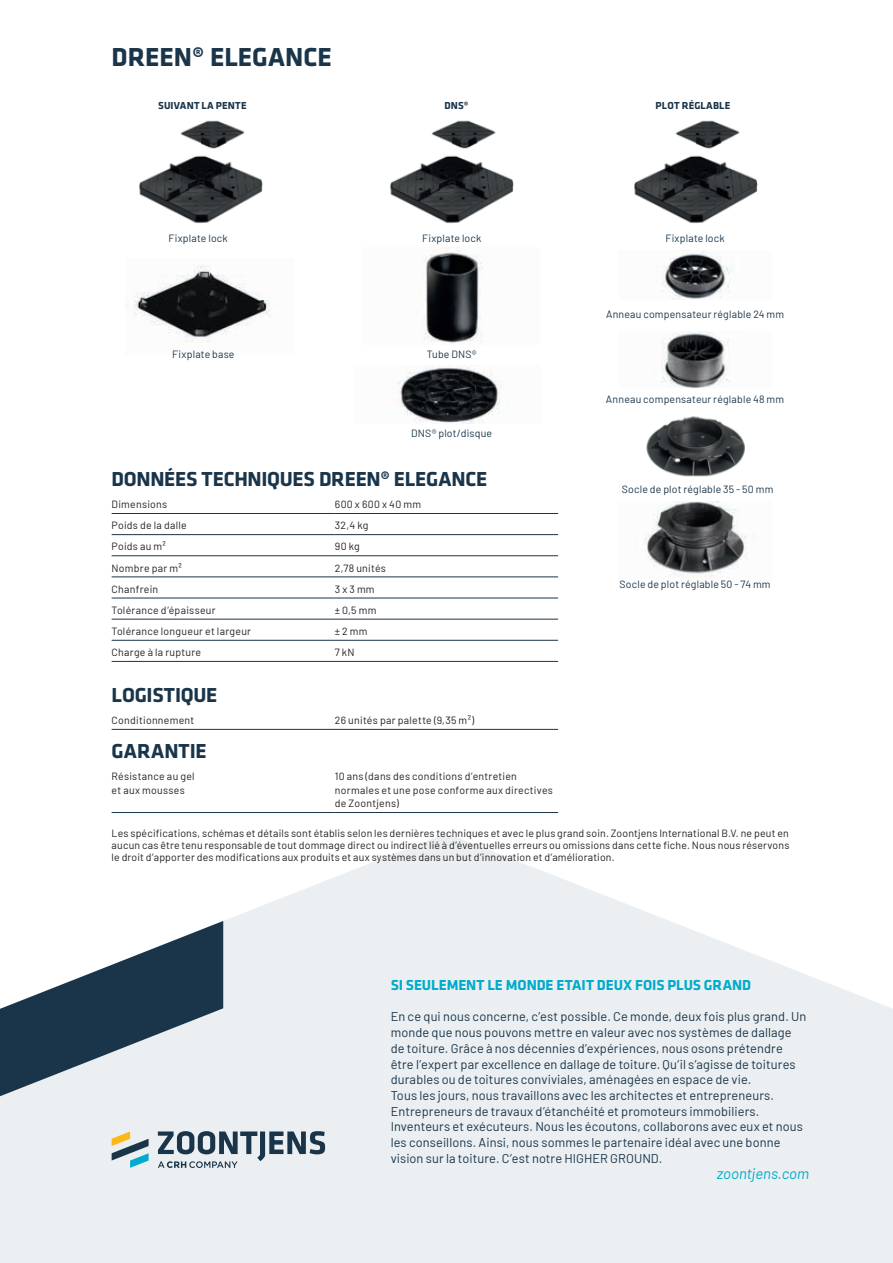
<style>
.page{position:relative;width:893px;height:1263px;background:#fff}
.page>*{position:absolute;margin:0;border:0;box-sizing:border-box;transform-origin:0 0}
.t1{font:700 27px "Klavika";color:#1a354a}
.t2{font:700 21px "Klavika";letter-spacing:-.015em;color:#1a354a}
.t3{font:700 15px "Klavika";letter-spacing:-.005em;color:#00abcd}
.t4{font:italic 15px "Barlow";color:#00abcd}
.t5{font:12.75px/15.8px "Barlow";letter-spacing:.01em;color:#1a354a}
.t6{font:10.5px/13.5px "Barlow";letter-spacing:.025em;color:#231f20}
.t7{font:10.5px "Barlow";letter-spacing:.02em;color:#1a354a}
.t8{font:700 10.5px "Klavika";letter-spacing:.02em;color:#1a354a}
</style>
<div class="page">
<svg style="left:0;top:833px;width:893px;height:430px;fill:#ebeff1"></svg>
<svg style="left:158px;top:1131px;width:167px;height:37px;background:#9ca9b2"></svg>
<svg style="left:112px;top:1131px;width:37px;height:37px"></svg>
<svg style="left:0;top:921px;width:223px;height:175px"></svg>
<img style="left:125px;top:265px;width:146px;height:78px">
<img style="left:397px;top:365px;width:104px;height:58px">
<img style="left:423px;top:248px;width:60px;height:96px">
<img style="left:661px;top:250px;width:69px;height:50px">
<img style="left:661px;top:331px;width:69px;height:56px">
<img style="left:644px;top:501px;width:111px;height:77px">
<img style="left:646px;top:416px;width:99px;height:61px">
<img style="left:139px;top:120px;width:124px;height:104px">
<img style="left:390px;top:120px;width:124px;height:104px">
<img style="left:634px;top:120px;width:124px;height:104px">
<hr style="left:112px;top:513px;width:223px;height:1px;background:#1a354a">
<hr style="left:335px;top:513px;width:223px;height:1px;background:#1a354a">
<hr style="left:112px;top:534px;width:223px;height:1px;background:#1a354a">
<hr style="left:335px;top:534px;width:223px;height:1px;background:#1a354a">
<hr style="left:112px;top:555px;width:223px;height:1px;background:#1a354a">
<hr style="left:335px;top:555px;width:223px;height:1px;background:#1a354a">
<hr style="left:112px;top:576px;width:223px;height:1px;background:#1a354a">
<hr style="left:335px;top:576px;width:223px;height:1px;background:#1a354a">
<hr style="left:112px;top:598px;width:223px;height:1px;background:#1a354a">
<hr style="left:335px;top:598px;width:223px;height:1px;background:#1a354a">
<hr style="left:112px;top:619px;width:223px;height:1px;background:#1a354a">
<hr style="left:335px;top:619px;width:223px;height:1px;background:#1a354a">
<hr style="left:112px;top:640px;width:223px;height:1px;background:#1a354a">
<hr style="left:335px;top:640px;width:223px;height:1px;background:#1a354a">
<hr style="left:112px;top:661px;width:223px;height:1px;background:#1a354a">
<hr style="left:335px;top:661px;width:223px;height:1px;background:#1a354a">
<hr style="left:112px;top:729px;width:223px;height:1px;background:#1a354a">
<hr style="left:335px;top:729px;width:223px;height:1px;background:#1a354a">
<hr style="left:112px;top:812px;width:223px;height:1px;background:#1a354a">
<hr style="left:335px;top:812px;width:223px;height:1px;background:#1a354a">
<h1 class="t1" style="left:112px;top:42px;width:222px">DREEN® ELEGANCE</h1>
<p class="t8" style="left:158px;top:100px;width:90px">SUIVANT LA PENTE</p>
<p class="t8" style="left:444px;top:100px;width:26px">DNS®</p>
<p class="t8" style="left:655px;top:100px;width:76px">PLOT RÉGLABLE</p>
<p class="t7" style="left:168px;top:231px;width:61px">Fixplate lock</p>
<p class="t7" style="left:422px;top:231px;width:61px">Fixplate lock</p>
<p class="t7" style="left:665px;top:231px;width:61px">Fixplate lock</p>
<p class="t7" style="left:172px;top:347px;width:64px">Fixplate base</p>
<p class="t7" style="left:427px;top:347px;width:51px">Tube DNS®</p>
<p class="t7" style="left:411px;top:426px;width:82px">DNS® plot/disque</p>
<h2 class="t2" style="left:112px;top:468px;width:377px">DONNÉES TECHNIQUES DREEN® ELEGANCE</h2>
<p class="t6" style="left:112px;top:497px;width:57px">Dimensions</p>
<p class="t6" style="left:335px;top:497px;width:88px">600 x 600 x 40 mm</p>
<p class="t6" style="left:112px;top:518px;width:77px">Poids de la dalle</p>
<p class="t6" style="left:335px;top:518px;width:35px">32,4 kg</p>
<p class="t6" style="left:112px;top:539px;width:56px">Poids au m²</p>
<p class="t6" style="left:335px;top:539px;width:26px">90 kg</p>
<p class="t6" style="left:112px;top:560px;width:72px">Nombre par m²</p>
<p class="t6" style="left:335px;top:560px;width:53px">2,78 unités</p>
<p class="t6" style="left:112px;top:581px;width:48px">Chanfrein</p>
<p class="t6" style="left:335px;top:581px;width:41px">3 x 3 mm</p>
<p class="t6" style="left:112px;top:602px;width:106px">Tolérance d’épaisseur</p>
<p class="t6" style="left:335px;top:602px;width:43px">± 0,5 mm</p>
<p class="t6" style="left:112px;top:624px;width:141px">Tolérance longueur et largeur</p>
<p class="t6" style="left:335px;top:624px;width:34px">± 2 mm</p>
<p class="t6" style="left:112px;top:645px;width:91px">Charge à la rupture</p>
<p class="t6" style="left:335px;top:645px;width:21px">7 kN</p>
<h2 class="t2" style="left:112px;top:683px;width:107px">LOGISTIQUE</h2>
<p class="t6" style="left:112px;top:713px;width:84px">Conditionnement</p>
<p class="t6" style="left:335px;top:713px;width:141px">26 unités par palette (9,35 m²)</p>
<h2 class="t2" style="left:112px;top:740px;width:96px">GARANTIE</h2>
<p class="t6" style="left:112px;top:769px;width:85px">Résistance au gel et aux mousses</p>
<p class="t6" style="left:335px;top:769px;width:220px">10 ans (dans des conditions d’entretien normales et une pose conforme aux directives de Zoontjens)</p>
<p class="t7" style="left:606px;top:307px;width:179px">Anneau compensateur réglable 24 mm</p>
<p class="t7" style="left:606px;top:392px;width:180px">Anneau compensateur réglable 48 mm</p>
<p class="t7" style="left:622px;top:481px;width:153px">Socle de plot réglable 35 - 50 mm</p>
<p class="t7" style="left:620px;top:576px;width:152px">Socle de plot réglable 50 - 74 mm</p>
<p class="t6" style="left:112px;top:826px;width:679px;line-height:12px;text-align:justify">Les spécifications, schémas et détails sont établis selon les dernières techniques et avec le plus grand soin. Zoontjens International B.V. ne peut en aucun cas être tenu responsable de tout dommage direct ou indirect lié à d’éventuelles erreurs ou omissions dans cette fiche. Nous nous réservons le droit d’apporter des modifications aux produits et aux systèmes dans un but d’innovation et d’amélioration.</p>
<h3 class="t3" style="left:391px;top:976px;width:362px">SI SEULEMENT LE MONDE ETAIT DEUX FOIS PLUS GRAND</h3>
<p class="t5" style="left:391px;top:1008px;width:417px">En ce qui nous concerne, c’est possible. Ce monde, deux fois plus grand. Un monde que nous pouvons mettre en valeur avec nos systèmes de dallage de toiture. Grâce à nos décennies d’expériences, nous osons prétendre être l’expert par excellence en dallage de toiture. Qu’il s’agisse de toitures durables ou de toitures conviviales, aménagées en espace de vie.<br>Tous les jours, nous travaillons avec les architectes et entrepreneurs.<br>Entrepreneurs de travaux d’étanchéité et promoteurs immobiliers.<br>Inventeurs et exécuteurs. Nous les écoutons, collaborons avec eux et nous les conseillons. Ainsi, nous sommes le partenaire idéal avec une bonne vision sur la toiture. C’est notre HIGHER GROUND.</p>
<h3 class="t4" style="left:717px;top:1162px;width:94px">zoontjens.com</h3>
</div>
